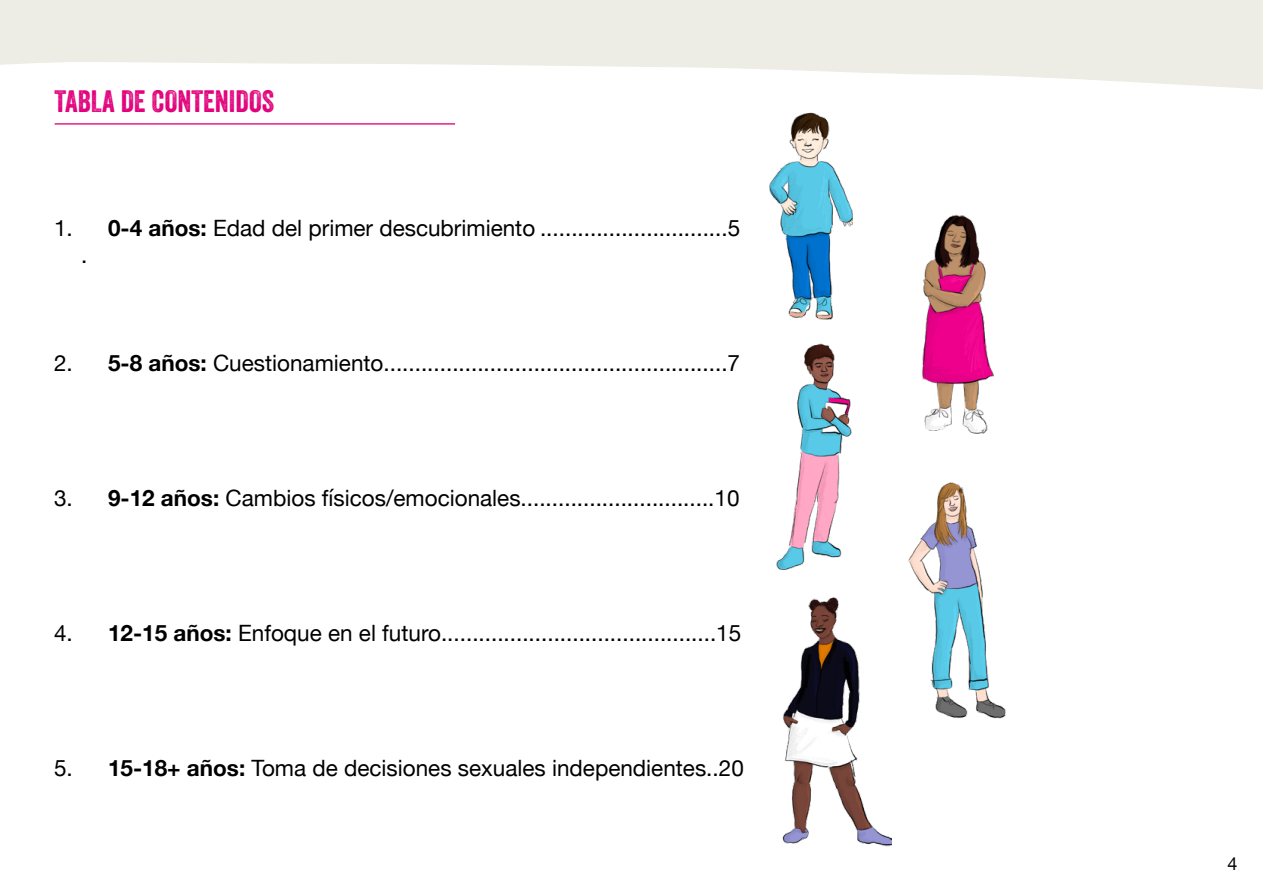
<style>
.page{position:relative;width:1263px;height:893px;background:#fff}
.page>*{position:absolute;margin:0;border:0;box-sizing:border-box;transform-origin:0 0}
.t1{font:30px "Veneer";color:#e2007b}
.t2{font:22.5px/27px "Helvetica Neue";color:#000}
.t3{font:18px "Helvetica Neue";color:#000}
.s1{font-weight:700}
</style>
<div class="page">
<svg style="left:0;top:0;width:1263px;height:89px;fill:#edede6"></svg>
<hr style="left:55px;top:123px;width:400px;height:2px;background:#e62085">
<img style="left:769px;top:112px;width:83px;height:208px">
<img style="left:836px;top:210px;width:158px;height:223px">
<img style="left:776px;top:338px;width:84px;height:232px">
<img style="left:908px;top:482px;width:98px;height:237px">
<img style="left:782px;top:597px;width:109px;height:250px">
<h1 class="t1" style="left:55px;top:83px;width:221px">TABLA DE CONTENIDOS</h1>
<p class="t2" style="left:81px;top:215px;width:661px;text-indent:-27px">1. <span class="s1">0-4 años:</span> Edad del primer descubrimiento ..............................5 .</p>
<p class="t2" style="left:54px;top:350px;width:688px">2. <span class="s1">5-8 años:</span> Cuestionamiento.......................................................7</p>
<p class="t2" style="left:54px;top:485px;width:687px">3. <span class="s1">9-12 años:</span> Cambios físicos/emocionales...............................10</p>
<p class="t2" style="left:54px;top:620px;width:689px">4. <span class="s1">12-15 años:</span> Enfoque en el futuro............................................15</p>
<p class="t2" style="left:54px;top:755px;width:691px">5. <span class="s1">15-18+ años:</span> Toma de decisiones sexuales independientes..20</p>
<p class="t3" style="left:1227px;top:851px;width:12px">4</p>
</div>
